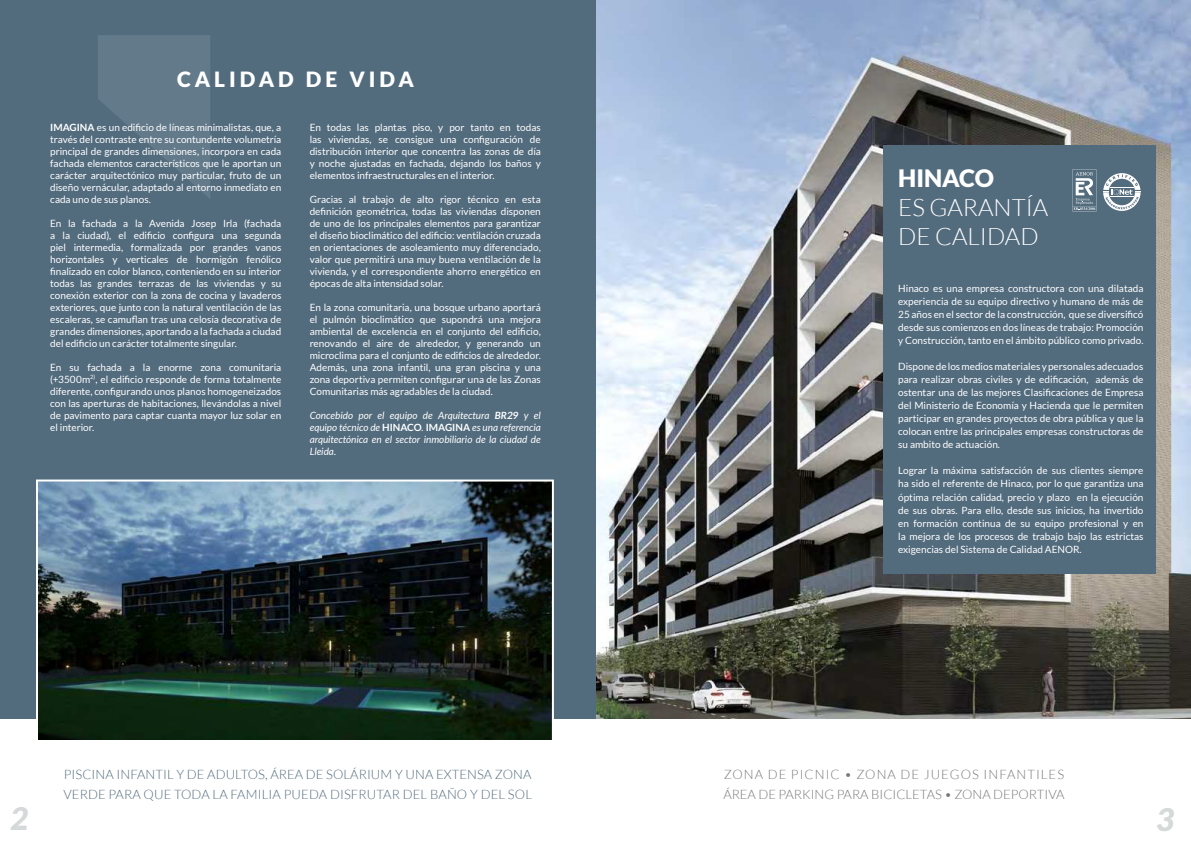
<style>
.page{position:relative;width:1191px;height:842px;background:#fff}
.page>*{position:absolute;margin:0;border:0;box-sizing:border-box;transform-origin:0 0}
.t1{font:italic 900 31px "Lato";color:#d6d9d9}
.t2{font:300 24px/28.8px "Lato";color:#fff}
.t3{font:900 24px "Lato";color:#fff}
.t4{font:900 21px "Lato";letter-spacing:.19em;color:#fff}
.t5{font:300 13px/20px "Lato";letter-spacing:.005em;color:#526b7d}
.t6{font:300 13px/20px "Lato";color:#78777a}
.t7{font:10px/12px "Lato";color:#fff;text-align:justify}
.t8{font:italic 10px/12px "Lato";color:#fff;text-align:justify}
.s1{font-weight:700}
.s2{font-weight:700;font-style:normal}
</style>
<div class="page">
<img style="left:595px;top:0;width:596px;height:719px">
<div style="left:0;top:0;width:595px;height:719px;background:#526b7d"></div>
<svg style="left:98px;top:35px;width:112px;height:164px"></svg>
<div style="left:883px;top:145px;width:272px;height:429px;background:#526b7d"></div>
<svg style="left:1103px;top:173px;width:37px;height:38px"></svg>
<svg style="left:1072px;top:169px;width:24px;height:42px"></svg>
<img style="left:39px;top:482px;width:512px;height:257px">
<div style="left:36px;top:479px;width:518px;height:263px;border:2px solid #fff"></div>
<h3 class="t4" style="left:177px;top:68px;width:238px">CALIDAD DE VIDA</h3>
<p class="t7" style="left:50px;top:121px;width:233px"><span class="s1">IMAGINA</span> es un edificio de líneas minimalistas, que, a través del contraste entre su contundente volumetría principal de grandes dimensiones, incorpora en cada fachada elementos característicos que le aportan un carácter arquitectónico muy particular, fruto de un diseño vernácular, adaptado al entorno inmediato en cada uno de sus planos.</p>
<p class="t7" style="left:50px;top:217px;width:233px">En la fachada a la Avenida Josep Irla (fachada a la ciudad), el edificio configura una segunda piel intermedia, formalizada por grandes vanos horizontales y verticales de hormigón fenólico finalizado en color blanco, conteniendo en su interior todas las grandes terrazas de las viviendas y su conexión exterior con la zona de cocina y lavaderos exteriores, que junto con la natural ventilación de las escaleras, se camuflan tras una celosía decorativa de grandes dimensiones, aportando a la fachada a ciudad del edificio un carácter totalmente singular.</p>
<p class="t7" style="left:50px;top:361px;width:233px">En su fachada a la enorme zona comunitaria (+3500m<sup>2)</sup>, el edificio responde de forma totalmente diferente, configurando unos planos homogeneizados con las aperturas de habitaciones, llevándolas a nivel de pavimento para captar cuanta mayor luz solar en el interior.</p>
<p class="t7" style="left:310px;top:121px;width:233px">En todas las plantas piso, y por tanto en todas las viviendas, se consigue una configuración de distribución interior que concentra las zonas de día y noche ajustadas en fachada, dejando los baños y elementos infraestructurales en el interior.</p>
<p class="t7" style="left:310px;top:194px;width:233px">Gracias al trabajo de alto rigor técnico en esta definición geométrica, todas las viviendas disponen de uno de los principales elementos para garantizar el diseño bioclimático del edificio: ventilación cruzada en orientaciones de asoleamiento muy diferenciado, valor que permitirá una muy buena ventilación de la vivienda, y el correspondiente ahorro energético en épocas de alta intensidad solar.</p>
<p class="t7" style="left:310px;top:301px;width:233px">En la zona comunitaria, una bosque urbano aportará el pulmón bioclimático que supondrá una mejora ambiental de excelencia en el conjunto del edificio, renovando el aire de alrededor, y generando un microclima para el conjunto de edificios de alrededor.<br>Además, una zona infantil, una gran piscina y una zona deportiva permiten configurar una de las Zonas Comunitarias más agradables de la ciudad.</p>
<p class="t8" style="left:310px;top:409px;width:233px">Concebido por el equipo de Arquitectura <span class="s1">BR29</span> y el equipo técnico de <span class="s2">HINACO</span>. <span class="s2">IMAGINA</span> es una referencia arquitectónica en el sector inmobiliario de la ciudad de Lleida.</p>
<h3 class="t5" style="left:63px;top:764px;width:470px">PISCINA INFANTIL Y DE ADULTOS, ÁREA DE SOLÁRIUM Y UNA EXTENSA ZONA<br>VERDE PARA QUE TODA LA FAMILIA PUEDA DISFRUTAR DEL BAÑO Y DEL SOL</h3>
<h2 class="t3" style="left:898px;top:166px;width:97px">HINACO</h2>
<h2 class="t2" style="left:898px;top:193px;width:152px">ES GARANTÍA<br>DE CALIDAD</h2>
<p class="t7" style="left:898px;top:283px;width:247px;line-height:13px">Hinaco es una empresa constructora con una dilatada experiencia de su equipo directivo y humano de más de 25 años en el sector de la construcción, que se diversificó desde sus comienzos en dos líneas de trabajo: Promoción y Construcción, tanto en el ámbito público como privado.</p>
<p class="t7" style="left:898px;top:361px;width:247px;line-height:13px">Dispone de los medios materiales y personales adecuados para realizar obras civiles y de edificación, además de ostentar una de las mejores Clasificaciones de Empresa del Ministerio de Economía y Hacienda que le permiten participar en grandes proyectos de obra pública y que la colocan entre las principales empresas constructoras de su ambito de actuación.</p>
<p class="t7" style="left:898px;top:465px;width:247px;line-height:13px">Lograr la máxima satisfacción de sus clientes siempre ha sido el referente de Hinaco, por lo que garantiza una óptima relación calidad, precio y plazo en la ejecución de sus obras. Para ello, desde sus inicios, ha invertido en formación continua de su equipo profesional y en la mejora de los procesos de trabajo bajo las estrictas exigencias del Sistema de Calidad AENOR.</p>
<h3 class="t6" style="left:723px;top:764px;width:343px">ZONA DE PICNIC • ZONA DE JUEGOS INFANTILES<br>ÁREA DE PARKING PARA BICICLETAS • ZONA DEPORTIVA</h3>
<h1 class="t1" style="left:10px;top:801px;width:19px">2</h1>
<h1 class="t1" style="left:1156px;top:802px;width:19px">3</h1>
</div>
